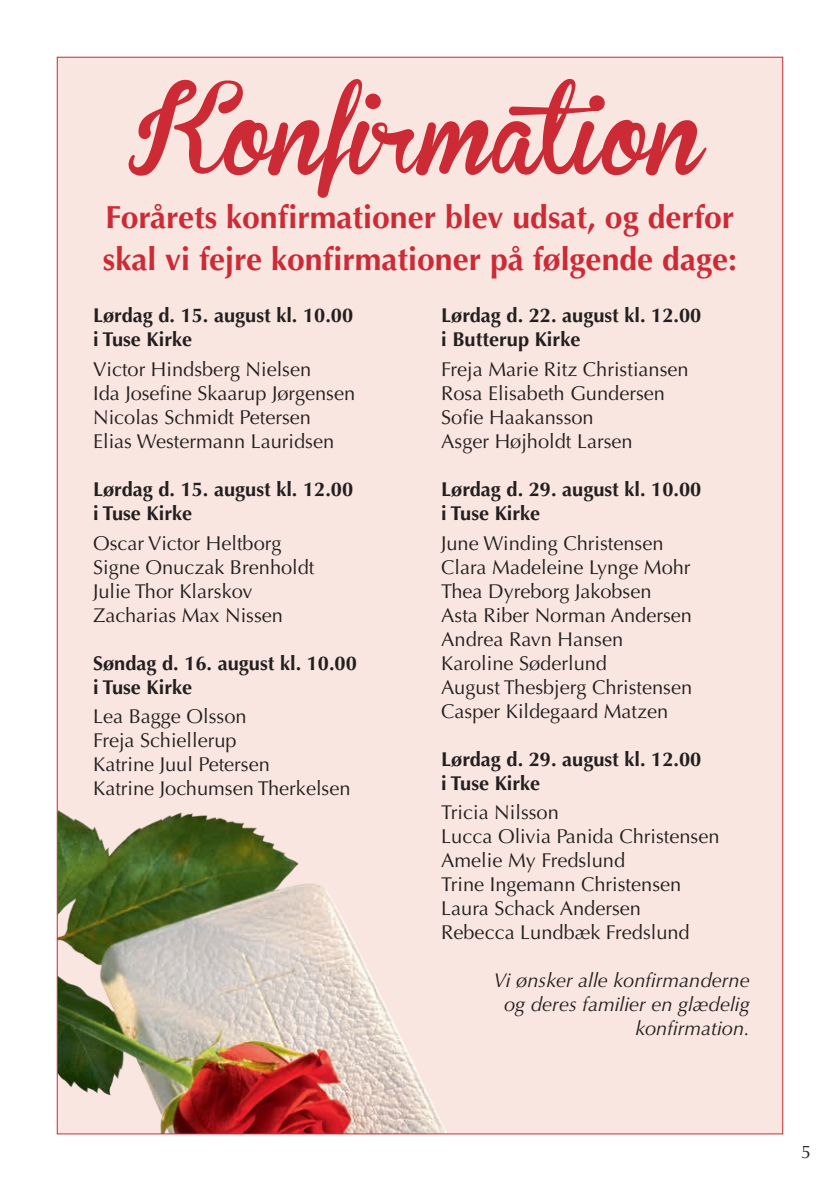
<style>
.page{position:relative;width:840px;height:1191px;background:#fff}
.page>*{position:absolute;margin:0;border:0;box-sizing:border-box;transform-origin:0 0}
.t1{font:88px "Brannboll Fet";color:#cc2b36}
.t2{font:700 32px/42px "Optima LT Std";color:#cc2b36}
.t3{font:20px/24px "Optima LT Std";color:#231f20}
.t4{font:700 20px/24px "Optima LT Std";color:#231f20}
.t5{font:italic 20px/24px "Optima LT Std";color:#231f20;text-align:right}
.t6{font:18px "Optima LT Std";color:#231f20}
</style>
<div class="page">
<div style="left:57px;top:57px;width:725px;height:1077px;background:#f9e6e0"></div>
<img style="left:59px;top:810px;width:387px;height:322px">
<h1 class="t1" style="left:129px;top:87px;width:576px">Konfirmation</h1>
<h2 class="t2" style="left:103px;top:196px;width:635px">Forårets konfirmationer blev udsat, og derfor skal vi fejre konfirmationer på følgende dage:</h2>
<p class="t4" style="left:93px;top:304px;width:261px">Lørdag d. 15. august kl. 10.00 i Tuse Kirke</p>
<p class="t3" style="left:93px;top:357px;width:263px">Victor Hindsberg Nielsen<br>Ida Josefine Skaarup Jørgensen<br>Nicolas Schmidt Petersen<br>Elias Westermann Lauridsen</p>
<p class="t4" style="left:93px;top:477px;width:261px">Lørdag d. 15. august kl. 12.00 i Tuse Kirke</p>
<p class="t3" style="left:93px;top:531px;width:223px">Oscar Victor Heltborg<br>Signe Onuczak Brenholdt<br>Julie Thor Klarskov<br>Zacharias Max Nissen</p>
<p class="t4" style="left:93px;top:651px;width:265px">Søndag d. 16. august kl. 10.00 i Tuse Kirke</p>
<p class="t3" style="left:93px;top:705px;width:259px">Lea Bagge Olsson<br>Freja Schiellerup<br>Katrine Juul Petersen<br>Katrine Jochumsen Therkelsen</p>
<p class="t4" style="left:441px;top:304px;width:261px">Lørdag d. 22. august kl. 12.00 i Butterup Kirke</p>
<p class="t3" style="left:441px;top:357px;width:249px">Freja Marie Ritz Christiansen<br>Rosa Elisabeth Gundersen<br>Sofie Haakansson<br>Asger Højholdt Larsen</p>
<p class="t4" style="left:441px;top:477px;width:261px">Lørdag d. 29. august kl. 10.00 i Tuse Kirke</p>
<p class="t3" style="left:441px;top:531px;width:252px">June Winding Christensen<br>Clara Madeleine Lynge Mohr<br>Thea Dyreborg Jakobsen<br>Asta Riber Norman Andersen<br>Andrea Ravn Hansen<br>Karoline Søderlund<br>August Thesbjerg Christensen<br>Casper Kildegaard Matzen</p>
<p class="t4" style="left:441px;top:747px;width:261px">Lørdag d. 29. august kl. 12.00 i Tuse Kirke</p>
<p class="t3" style="left:441px;top:801px;width:279px">Tricia Nilsson<br>Lucca Olivia Panida Christensen<br>Amelie My Fredslund<br>Trine Ingemann Christensen<br>Laura Schack Andersen<br>Rebecca Lundbæk Fredslund</p>
<p class="t5" style="left:493px;top:969px;width:257px">Vi ønsker alle konfirmanderne og deres familier en glædelig konfirmation.</p>
<p class="t6" style="left:800px;top:1141px;width:12px">5</p>
</div>
